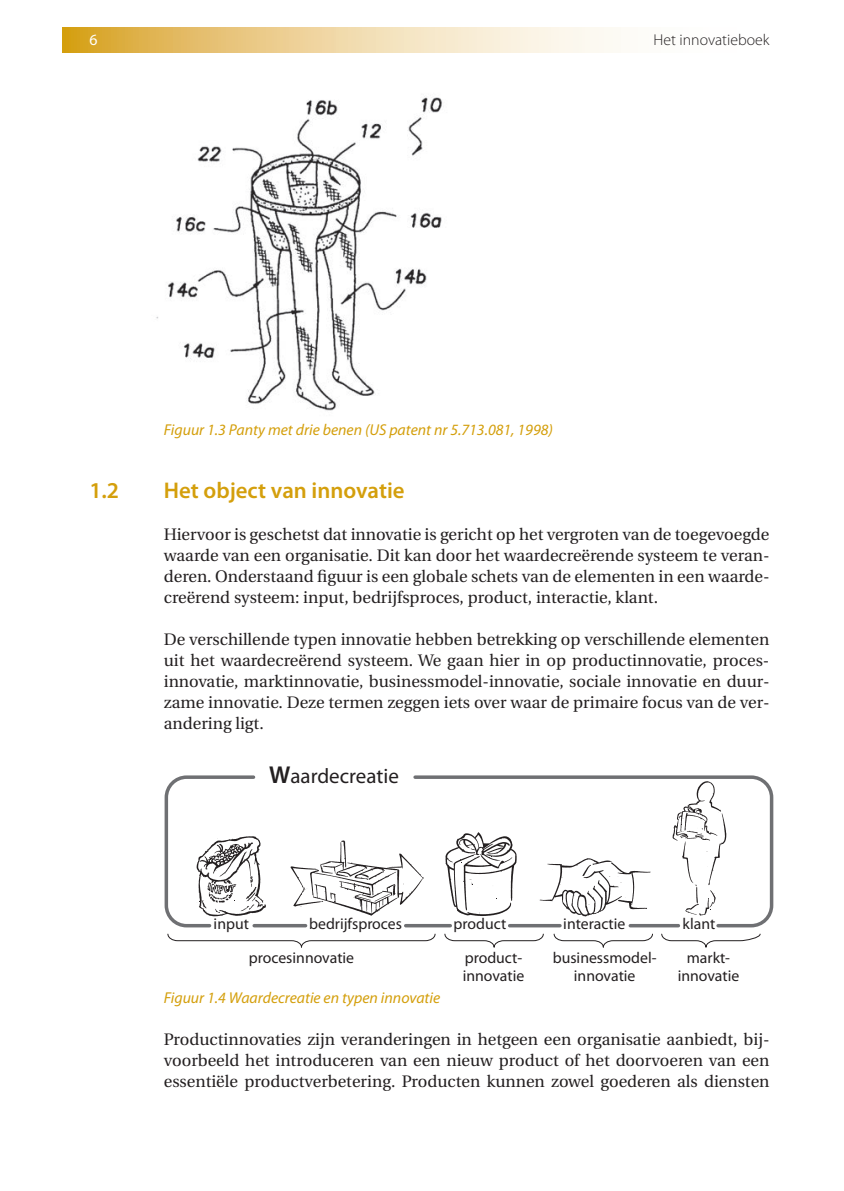
<style>
.page{position:relative;width:844px;height:1191px;background:#fff}
.page>*{position:absolute;margin:0;border:0;box-sizing:border-box;transform-origin:0 0}
.t1{font:600 22.75px "Myriad Pro";color:#d49f0c}
.t2{font:21px "Myriad Pro";color:#231f20}
.t3{font:16.62px/21px "Utopia";color:#231f20;text-align:justify}
.t4{font:15.75px/18.9px "Myriad Pro";color:#231f20;text-align:center}
.t5{font:italic 15.75px "Myriad Pro";color:#d49f0c}
.t6{font:300 15.75px "Myriad Pro";color:#231f20}
.t7{font:15.75px "Myriad Pro";color:#fff}
.s1{font-weight:600;font-size:24.5px}
</style>
<div class="page">
<svg style="left:62px;top:28px;width:559px;height:25px;background:#eed59e"></svg>
<img style="left:156px;top:96px;width:286px;height:315px">
<svg style="left:661px;top:933px;width:99px;height:15px"></svg>
<svg style="left:553px;top:933px;width:100px;height:15px"></svg>
<svg style="left:444px;top:933px;width:100px;height:15px"></svg>
<svg style="left:436px;top:775px;width:338px;height:153px"></svg>
<hr style="left:630px;top:924px;width:48px;height:3px;background:#6f7073">
<hr style="left:509px;top:924px;width:51px;height:3px;background:#6f7073">
<hr style="left:405px;top:924px;width:45px;height:3px;background:#6f7073">
<svg style="left:445px;top:832px;width:71px;height:84px"></svg>
<svg style="left:538px;top:858px;width:112px;height:58px"></svg>
<svg style="left:164px;top:775px;width:272px;height:173px"></svg>
<svg style="left:672px;top:781px;width:54px;height:134px"></svg>
<p class="t7" style="left:89px;top:30px;width:10px">6</p>
<p class="t6" style="left:653px;top:30px;width:117px">Het innovatieboek</p>
<p class="t5" style="left:164px;top:420px;width:390px">Figuur 1.3 Panty met drie benen (US patent nr 5.713.081, 1998)</p>
<h1 class="t1" style="left:89px;top:476px;width:31px">1.2</h1>
<h1 class="t1" style="left:164px;top:476px;width:242px">Het object van innovatie</h1>
<p class="t3" style="left:164px;top:524px;width:607px">Hiervoor is geschetst dat innovatie is gericht op het vergroten van de toegevoegde waarde van een organisatie. Dit kan door het waardecreërende systeem te veran&shy;deren. Onderstaand figuur is een globale schets van de elementen in een waarde&shy;creërend systeem: input, bedrijfsproces, product, interactie, klant.</p>
<p class="t3" style="left:164px;top:629px;width:607px">De verschillende typen innovatie hebben betrekking op verschillende elementen uit het waardecreërend systeem. We gaan hier in op productinnovatie, proces&shy;innovatie, marktinnovatie, businessmodel-innovatie, sociale innovatie en duur&shy;zame innovatie. Deze termen zeggen iets over waar de primaire focus van de ver&shy;andering ligt.</p>
<p class="t2" style="left:269px;top:763px;width:131px"><span class="s1">W</span>aardecreatie</p>
<p class="t4" style="left:213px;top:914px;width:37px">input</p>
<p class="t4" style="left:309px;top:914px;width:94px">bedrijfsproces</p>
<p class="t4" style="left:453px;top:914px;width:54px">product</p>
<p class="t4" style="left:563px;top:914px;width:64px">interactie</p>
<p class="t4" style="left:682px;top:914px;width:34px">klant</p>
<p class="t4" style="left:249px;top:947px;width:107px">procesinnovatie</p>
<p class="t4" style="left:462px;top:947px;width:63px;text-align:left">product&shy;innovatie</p>
<p class="t4" style="left:552px;top:947px;width:105px">businessmodel&shy;innovatie</p>
<p class="t4" style="left:677px;top:947px;width:63px">markt&shy;innovatie</p>
<p class="t5" style="left:164px;top:987px;width:278px">Figuur 1.4 Waardecreatie en typen innovatie</p>
<p class="t3" style="left:164px;top:1028px;width:607px">Productinnovaties zijn veranderingen in hetgeen een organisatie aanbiedt, bij&shy;voorbeeld het introduceren van een nieuw product of het doorvoeren van een essentiële productverbetering. Producten kunnen zowel goederen als diensten</p>
</div>
